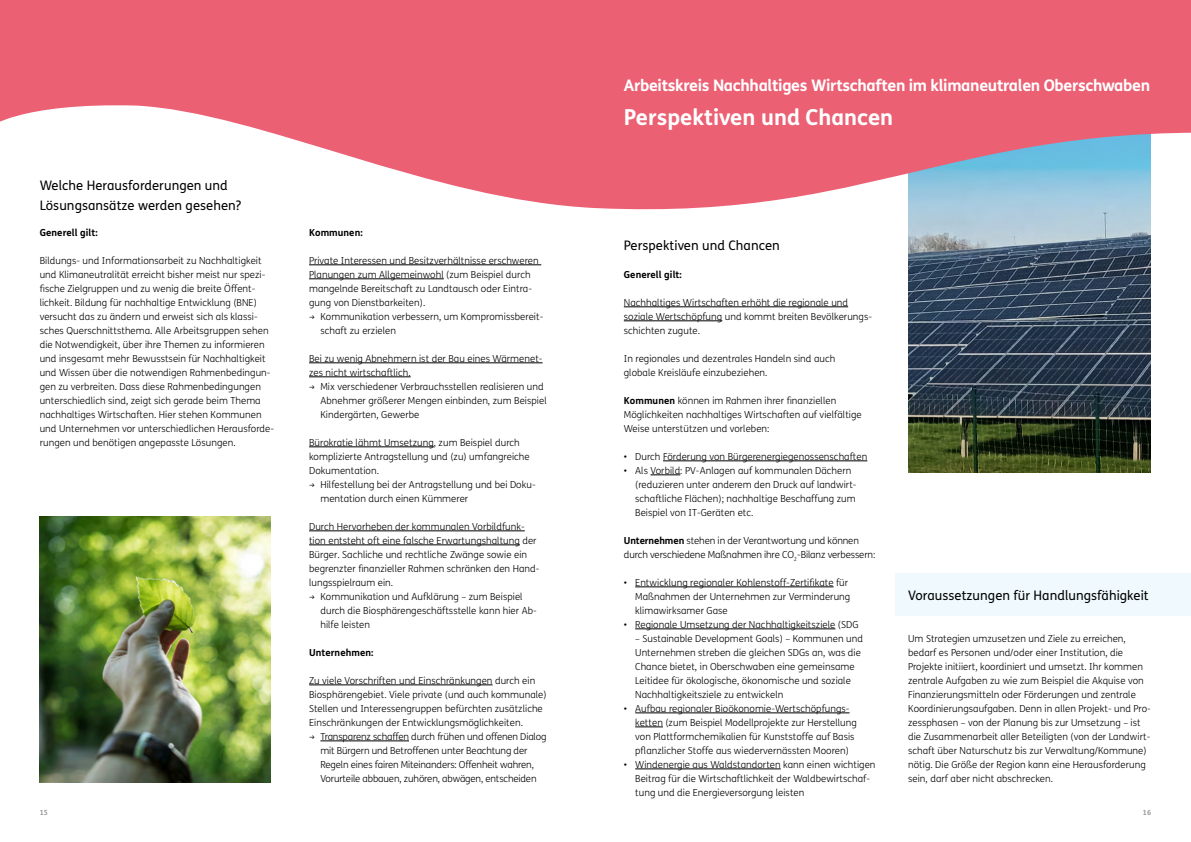
<style>
.page{position:relative;width:1191px;height:842px;background:#fff}
.page>*{position:absolute;margin:0;border:0;box-sizing:border-box;transform-origin:0 0}
.t1{font:700 22px "FS Me";color:#fff}
.t2{font:700 16px "FS Me";letter-spacing:-.02em;color:#fff}
.t3{font:13.1px/20px "FS Me";letter-spacing:.005em;color:#000}
.t4{font:300 9.7px/14px "FS Me";letter-spacing:.005em;color:#000}
.t5{font:300 9.7px/14px "FS Me";letter-spacing:-.015em;color:#000}
.t6{font:700 9.7px "FS Me";letter-spacing:.005em;color:#000}
.t7{font:700 7.1px "FS Me";color:#9d9a97}
.s1{font-weight:700}
</style>
<div class="page">
<img style="left:908px;top:248px;width:242px;height:127px">
<svg style="left:908px;top:222px;width:242px;height:26px;background:#a2b5c2"></svg>
<svg style="left:0;top:0;width:1191px;height:222px;fill:#ec6074"></svg>
<div style="left:895px;top:574px;width:296px;height:42px;background:#eff9fe"></div>
<hr style="left:624px;top:307px;width:224px;height:1px;background:#000">
<hr style="left:624px;top:321px;width:98px;height:1px;background:#000">
<hr style="left:663px;top:461px;width:204px;height:1px;background:#000">
<hr style="left:650px;top:475px;width:30px;height:1px;background:#000">
<hr style="left:635px;top:587px;width:198px;height:1px;background:#000">
<hr style="left:635px;top:629px;width:200px;height:1px;background:#000">
<hr style="left:635px;top:713px;width:214px;height:1px;background:#000">
<svg style="left:635px;top:727px;width:28px;height:1px"></svg>
<hr style="left:635px;top:769px;width:145px;height:1px;background:#000">
<svg style="left:908px;top:375px;width:242px;height:98px;background:#333f31"></svg>
<hr style="left:309px;top:265px;width:232px;height:1px;background:#000">
<hr style="left:309px;top:279px;width:135px;height:1px;background:#000">
<hr style="left:309px;top:363px;width:233px;height:1px;background:#000">
<hr style="left:309px;top:377px;width:102px;height:1px;background:#000">
<hr style="left:309px;top:447px;width:125px;height:1px;background:#000">
<hr style="left:309px;top:531px;width:216px;height:1px;background:#000">
<hr style="left:309px;top:545px;width:211px;height:1px;background:#000">
<hr style="left:309px;top:685px;width:183px;height:1px;background:#000">
<hr style="left:320px;top:741px;width:89px;height:1px;background:#000">
<img style="left:40px;top:516px;width:231px;height:266px">
<h3 class="t3" style="left:40px;top:175px;width:203px">Welche Herausforderungen und<br>Lösungsansätze werden gesehen?</h3>
<p class="t6" style="left:40px;top:225px;width:59px">Generell gilt:</p>
<p class="t4" style="left:40px;top:253px;width:236px">Bildungs- und Informationsarbeit zu Nachhaltigkeit und Klimaneutralität erreicht bisher meist nur spezi&shy;fische Zielgruppen und zu wenig die breite Öffent&shy;lichkeit. Bildung für nachhaltige Entwicklung (BNE) versucht das zu ändern und erweist sich als klassi&shy;sches Querschnittsthema. Alle Arbeitsgruppen sehen die Notwendigkeit, über ihre Themen zu informieren und insgesamt mehr Bewusstsein für Nachhaltigkeit und Wissen über die notwendigen Rahmenbedingun&shy;gen zu verbreiten. Dass diese Rahmenbedingungen unterschiedlich sind, zeigt sich gerade beim Thema nachhaltiges Wirtschaften. Hier stehen Kommunen und Unternehmen vor unterschiedlichen Herausforde&shy;rungen und benötigen angepasste Lösungen.</p>
<p class="t6" style="left:309px;top:225px;width:55px">Kommunen:</p>
<p class="t4" style="left:309px;top:253px;width:231px">Private Interessen und Besitzverhältnisse erschweren Planungen zum Allgemeinwohl (zum Beispiel durch mangelnde Bereitschaft zu Landtausch oder Eintra&shy;gung von Dienstbarkeiten).</p>
<p class="t4" style="left:320px;top:309px;width:224px;text-indent:-11px">→ Kommunikation verbessern, um Kompromissbereit&shy;schaft zu erzielen</p>
<p class="t4" style="left:309px;top:351px;width:235px">Bei zu wenig Abnehmern ist der Bau eines Wärmenet&shy;zes nicht wirtschaftlich.</p>
<p class="t4" style="left:320px;top:379px;width:228px;text-indent:-11px">→ Mix verschiedener Verbrauchsstellen realisieren und<br>Abnehmer größerer Mengen einbinden, zum Beispiel<br>Kindergärten, Gewerbe</p>
<p class="t4" style="left:309px;top:435px;width:222px">Bürokratie lähmt Umsetzung, zum Beispiel durch komplizierte Antragstellung und (zu) umfangreiche<br>Dokumentation.</p>
<p class="t4" style="left:320px;top:477px;width:217px;text-indent:-11px">→ Hilfestellung bei der Antragstellung und bei Doku&shy;mentation durch einen Kümmerer</p>
<p class="t4" style="left:309px;top:519px;width:232px">Durch Hervorheben der kommunalen Vorbildfunk&shy;tion entsteht oft eine falsche Erwartungshaltung der Bürger. Sachliche und rechtliche Zwänge sowie ein begrenzter finanzieller Rahmen schränken den Hand&shy;lungsspielraum ein.</p>
<p class="t4" style="left:320px;top:589px;width:218px;text-indent:-11px">→ Kommunikation und Aufklärung – zum Beispiel durch die Biosphärengeschäftsstelle kann hier Ab&shy;hilfe leisten</p>
<p class="t6" style="left:309px;top:645px;width:66px">Unternehmen:</p>
<p class="t4" style="left:309px;top:673px;width:239px">Zu viele Vorschriften und Einschränkungen durch ein Biosphärengebiet. Viele private (und auch kommunale)<br>Stellen und Interessengruppen befürchten zusätzliche Einschränkungen der Entwicklungsmöglichkeiten.</p>
<p class="t5" style="left:320px;top:729px;width:228px;text-indent:-11px">→ Transparenz schaffen durch frühen und offenen Dialog mit Bürgern und Betroffenen unter Beachtung der Regeln eines fairen Miteinanders: Offenheit wahren, Vorurteile abbauen, zuhören, abwägen, entscheiden</p>
<h2 class="t2" style="left:624px;top:72px;width:528px">Arbeitskreis Nachhaltiges Wirtschaften im klimaneutralen Oberschwaben</h2>
<h1 class="t1" style="left:624px;top:100px;width:271px">Perspektiven und Chancen</h1>
<h3 class="t3" style="left:624px;top:235px;width:157px">Perspektiven und Chancen</h3>
<p class="t6" style="left:624px;top:267px;width:59px">Generell gilt:</p>
<p class="t4" style="left:624px;top:295px;width:250px">Nachhaltiges Wirtschaften erhöht die regionale und soziale Wertschöpfung und kommt breiten Bevölkerungs&shy;schichten zugute.</p>
<p class="t4" style="left:624px;top:351px;width:213px">In regionales und dezentrales Handeln sind auch globale Kreisläufe einzubeziehen.</p>
<p class="t4" style="left:624px;top:393px;width:239px"><span class="s1">Kommunen</span> können im Rahmen ihrer finanziellen<br>Möglichkeiten nachhaltiges Wirtschaften auf vielfältige<br>Weise unterstützen und vorleben:</p>
<p class="t4" style="left:624px;top:449px;width:245px">• Durch Förderung von Bürgerenergiegenossenschaften</p>
<p class="t4" style="left:635px;top:463px;width:223px;text-indent:-11px">• Als Vorbild: PV-Anlagen auf kommunalen Dächern (reduzieren unter anderem den Druck auf landwirt&shy;schaftliche Flächen); nachhaltige Beschaffung zum Beispiel von IT-Geräten etc.</p>
<p class="t4" style="left:624px;top:533px;width:253px"><span class="s1">Unternehmen</span> stehen in der Verantwortung und können durch verschiedene Maßnahmen ihre CO<sub>2</sub>-Bilanz verbessern:</p>
<p class="t4" style="left:635px;top:575px;width:217px;text-indent:-11px">• Entwicklung regionaler Kohlenstoff-Zertifikate für<br>Maßnahmen der Unternehmen zur Verminderung klimawirksamer Gase</p>
<p class="t4" style="left:624px;top:617px;width:236px">• Regionale Umsetzung der Nachhaltigkeitsziele (SDG</p>
<p class="t4" style="left:635px;top:631px;width:229px">– Sustainable Development Goals) – Kommunen und Unternehmen streben die gleichen SDGs an, was die Chance bietet, in Oberschwaben eine gemeinsame Leitidee für ökologische, ökonomische und soziale Nachhaltigkeitsziele zu entwickeln</p>
<p class="t4" style="left:635px;top:701px;width:223px;text-indent:-11px">• Aufbau regionaler Bioökonomie-Wertschöpfungs&shy;ketten (zum Beispiel Modellprojekte zur Herstellung von Plattformchemikalien für Kunststoffe auf Basis pflanzlicher Stoffe aus wiedervernässten Mooren)</p>
<p class="t4" style="left:635px;top:757px;width:242px;text-indent:-11px">• Windenergie aus Waldstandorten kann einen wichtigen<br>Beitrag für die Wirtschaftlichkeit der Waldbewirtschaf&shy;tung und die Energieversorgung leisten</p>
<h3 class="t3" style="left:908px;top:585px;width:242px">Voraussetzungen für Handlungsfähigkeit</h3>
<p class="t4" style="left:908px;top:631px;width:244px">Um Strategien umzusetzen und Ziele zu erreichen, bedarf es Personen und/oder einer Institution, die Projekte initiiert, koordiniert und umsetzt. Ihr kommen zentrale Aufgaben zu wie zum Beispiel die Akquise von Finanzierungsmitteln oder Förderungen und zentrale Koordinierungsaufgaben. Denn in allen Projekt- und Pro&shy;zessphasen – von der Planung bis zur Umsetzung – ist die Zusammenarbeit aller Beteiligten (von der Landwirt&shy;schaft über Naturschutz bis zur Verwaltung/Kommune) nötig. Die Größe der Region kann eine Herausforderung sein, darf aber nicht abschrecken.</p>
<p class="t7" style="left:40px;top:807px;width:10px">15</p>
<p class="t7" style="left:1143px;top:807px;width:10px">16</p>
</div>
